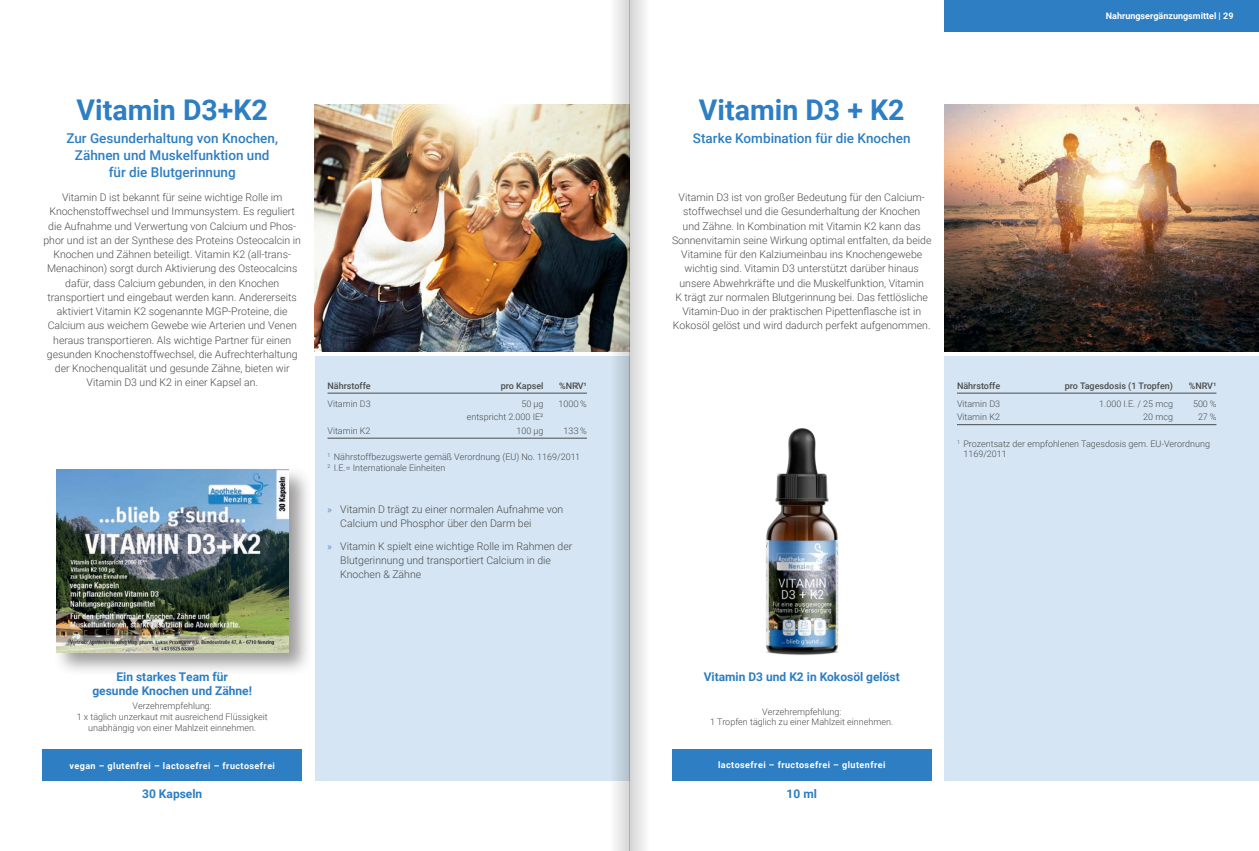
<style>
.page{position:relative;width:1259px;height:851px;background:#fff}
.page>*{position:absolute;margin:0;border:0;box-sizing:border-box;transform-origin:0 0}
.t1{font:700 28.5px "Roboto";color:#2d7ec2}
.t2{font:500 13.5px/17.2px "Roboto";color:#2d7ec2;text-align:center}
.t3{font:700 12px/14.4px "Roboto";color:#2d7ec2;text-align:center}
.t4{font:300 10.5px/14.2px "Roboto";color:#4b4c4d;text-align:center}
.t5{font:300 9px/10.8px "Roboto";color:#4b4c4d}
.t6{font:700 9px "Roboto";letter-spacing:.05em;color:#fff}
.t7{font:500 9px "Roboto";color:#4b4c4d}
.t8{font:700 9px "Roboto";color:#fff}
.s1{font-family:"Myriad Pro";font-weight:400;color:#558bc9}
</style>
<div class="page">
<div style="left:315px;top:356px;width:314px;height:424px;background:#d5e5f3"></div>
<div style="left:944px;top:356px;width:315px;height:424px;background:#d5e5f3"></div>
<div style="left:944px;top:0;width:315px;height:32px;background:#2d7ec2"></div>
<img style="left:944px;top:104px;width:315px;height:247px">
<img style="left:315px;top:104px;width:261px;height:247px">
<div style="left:52px;top:465px;width:261px;height:211px;background:#231f20;opacity:.45"></div>
<img style="left:56px;top:469px;width:232px;height:183px">
<hr style="left:957px;top:393px;width:259px;height:1px;background:#4b4c4d">
<hr style="left:957px;top:424px;width:259px;height:1px;background:#4b4c4d">
<div style="left:672px;top:748px;width:259px;height:32px;background:#2d7ec2"></div>
<div style="left:43px;top:748px;width:259px;height:32px;background:#2d7ec2"></div>
<hr style="left:327px;top:393px;width:260px;height:1px;background:#4b4c4d">
<hr style="left:327px;top:438px;width:260px;height:1px;background:#4b4c4d">
<img style="left:766px;top:428px;width:72px;height:227px">
<svg style="left:629px;top:0;width:53px;height:850px"></svg>
<svg style="left:576px;top:0;width:53px;height:850px"></svg>
<p class="t8" style="left:1106px;top:10px;width:129px">Nahrungsergänzungsmittel | 29</p>
<h1 class="t1" style="left:77px;top:90px;width:193px">Vitamin D3+K2</h1>
<p class="t2" style="left:66px;top:129px;width:213px">Zur Gesunderhaltung von Knochen,<br>Zähnen und Muskelfunktion und für die Blutgerinnung</p>
<p class="t4" style="left:43px;top:190px;width:259px">Vitamin D ist bekannt für seine wichtige Rolle im Knochenstoffwechsel und Immunsystem. Es reguliert die Aufnahme und Verwertung von Calcium und Phos&shy;phor und ist an der Synthese des Proteins Osteocalcin in Knochen und Zähnen beteiligt. Vitamin K2 (all-trans-Menachinon) sorgt durch Aktivierung des Osteocalcins dafür, dass Calcium gebunden, in den Knochen transportiert und eingebaut werden kann. Andererseits aktiviert Vitamin K2 sogenannte MGP-Proteine, die Calcium aus weichem Gewebe wie Arterien und Venen heraus transportieren. Als wichtige Partner für einen gesunden Knochenstoffwechsel, die Aufrechterhaltung der Knochenqualität und gesunde Zähne, bieten wir Vitamin D3 und K2 in einer Kapsel an.</p>
<p class="t7" style="left:327px;top:379px;width:45px">Nährstoffe</p>
<p class="t7" style="left:501px;top:379px;width:44px">pro Kapsel</p>
<p class="t7" style="left:559px;top:379px;width:29px">%NRV¹</p>
<p class="t5" style="left:327px;top:397px;width:45px">Vitamin D3</p>
<p class="t5" style="left:521px;top:397px;width:24px">50 μg</p>
<p class="t5" style="left:558px;top:397px;width:30px">1000 %</p>
<p class="t5" style="left:467px;top:411px;width:78px">entspricht 2.000 IE²</p>
<p class="t5" style="left:327px;top:424px;width:45px">Vitamin K2</p>
<p class="t5" style="left:516px;top:424px;width:29px">100 μg</p>
<p class="t5" style="left:563px;top:424px;width:25px">133 %</p>
<p class="t5" style="left:327px;top:451px;width:255px"><sup>1</sup> Nährstoffbezugswerte gemäß Verordnung (EU) No. 1169/2011<br><sup>2</sup> I.E.= Internationale Einheiten</p>
<h1 class="t1" style="left:699px;top:90px;width:207px">Vitamin D3 + K2</h1>
<p class="t2" style="left:693px;top:129px;width:219px">Starke Kombination für die Knochen</p>
<p class="t4" style="left:672px;top:190px;width:261px">Vitamin D3 ist von großer Bedeutung für den Calcium&shy;stoffwechsel und die Gesunderhaltung der Knochen<br>und Zähne. In Kombination mit Vitamin K2 kann das Sonnenvitamin seine Wirkung optimal entfalten, da beide Vitamine für den Kalziumeinbau ins Knochengewebe wichtig sind. Vitamin D3 unterstützt darüber hinaus unsere Abwehrkräfte und die Muskelfunktion, Vitamin<br>K trägt zur normalen Blutgerinnung bei. Das fettlösliche Vitamin-Duo in der praktischen Pipettenflasche ist in Kokosöl gelöst und wird dadurch perfekt aufgenommen.</p>
<p class="t7" style="left:957px;top:379px;width:45px">Nährstoffe</p>
<p class="t7" style="left:1065px;top:379px;width:110px">pro Tagesdosis (1 Tropfen)</p>
<p class="t7" style="left:1188px;top:379px;width:29px">%NRV¹</p>
<p class="t5" style="left:957px;top:397px;width:45px">Vitamin D3</p>
<p class="t5" style="left:1099px;top:397px;width:75px">1.000 I.E. / 25 mcg</p>
<p class="t5" style="left:1193px;top:397px;width:25px">500 %</p>
<p class="t5" style="left:957px;top:411px;width:45px">Vitamin K2</p>
<p class="t5" style="left:1143px;top:411px;width:31px">20 mcg</p>
<p class="t5" style="left:1198px;top:411px;width:20px">27 %</p>
<p class="t5" style="left:963px;top:438px;width:248px;text-indent:-6px"><sup>1</sup> Prozentsatz der empfohlenen Tagesdosis gem. EU-Verordnung<br>1169/2011</p>
<p class="t4" style="left:340px;top:501px;width:225px;text-align:left;text-indent:-13px"><span class="s1">»</span> Vitamin D trägt zu einer normalen Aufnahme von<br>Calcium und Phosphor über den Darm bei</p>
<p class="t4" style="left:340px;top:538px;width:233px;text-align:left;text-indent:-13px"><span class="s1">»</span> Vitamin K spielt eine wichtige Rolle im Rahmen der<br>Blutgerinnung und transportiert Calcium in die<br>Knochen &amp; Zähne</p>
<p class="t3" style="left:92px;top:669px;width:161px">Ein starkes Team für gesunde Knochen und Zähne!</p>
<p class="t3" style="left:703px;top:669px;width:198px">Vitamin D3 und K2 in Kokosöl gelöst</p>
<p class="t5" style="left:77px;top:700px;width:192px;text-align:center">Verzehrempfehlung:<br>1 x täglich unzerkaut mit ausreichend Flüssigkeit unabhängig von einer Mahlzeit einnehmen.</p>
<p class="t5" style="left:710px;top:705px;width:184px;text-align:center">Verzehrempfehlung:<br>1 Tropfen täglich zu einer Mahlzeit einnehmen.</p>
<p class="t6" style="left:69px;top:759px;width:207px">vegan – glutenfrei – lactosefrei – fructosefrei</p>
<p class="t6" style="left:718px;top:758px;width:169px">lactosefrei – fructosefrei – glutenfrei</p>
<p class="t3" style="left:142px;top:786px;width:62px">30 Kapseln</p>
<p class="t3" style="left:786px;top:786px;width:32px">10 ml</p>
</div>
